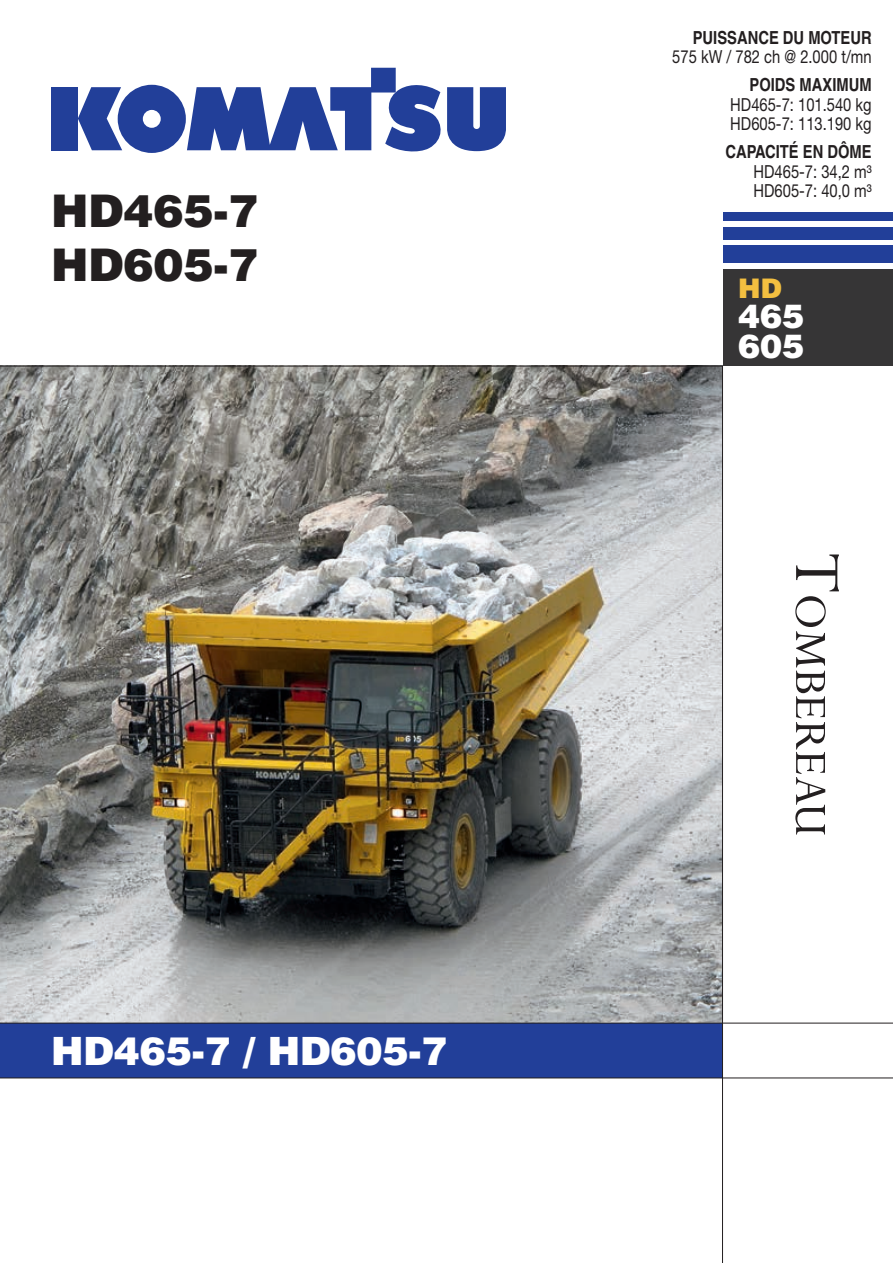
<style>
.page{position:relative;width:893px;height:1263px;background:#fff}
.page>*{position:absolute;margin:0;border:0;box-sizing:border-box;transform-origin:0 0}
.t1{font:50.4px "Perpetua";color:#231f20}
.t2{font:900 45px/54px "Helvetica";color:#231f20}
.t3{font:900 39px "Helvetica";color:#fff}
.t4{font:900 33px/30px "Helvetica";color:#fff}
.t5{font:900 27px "Helvetica";color:#f3bf40}
.t6{font:18px/19.5px "Helvetica Neue LT Pro";color:#231f20;scale:.82 1}
.t7{font:700 18px "Helvetica";color:#231f20;scale:.82 1}
.s1{font-size:72px}
</style>
<div class="page">
<div style="left:723px;top:269px;width:170px;height:97px;background:#363536"></div>
<div style="left:723px;top:246px;width:170px;height:17px;background:#223f99"></div>
<div style="left:723px;top:227px;width:170px;height:13px;background:#223f99"></div>
<div style="left:723px;top:213px;width:170px;height:8px;background:#223f99"></div>
<div style="left:51px;top:87px;width:27px;height:63px;background:#223f99"></div>
<svg style="left:78px;top:68px;width:428px;height:85px"></svg>
<hr style="left:0;top:1023px;width:893px;height:1px;background:#231f20">
<hr style="left:0;top:1077px;width:893px;height:1px;background:#231f20">
<img style="left:0;top:365px;width:723px;height:898px">
<h2 class="t2" style="left:51px;top:183px;width:209px">HD465-7<br>HD605-7</h2>
<h3 class="t3" style="left:51px;top:1025px;width:398px">HD465-7 / HD605-7</h3>
<p class="t7" style="left:693px;top:26px;width:220px">PUISSANCE DU MOTEUR</p>
<p class="t6" style="left:672px;top:47px;width:245px">575 kW / 782 ch @ 2.000 t/mn</p>
<p class="t7" style="left:749px;top:74px;width:151px">POIDS MAXIMUM</p>
<p class="t6" style="left:730px;top:94px;width:174px">HD465-7: 101.540 kg<br>HD605-7: 113.190 kg</p>
<p class="t7" style="left:725px;top:141px;width:180px">CAPACITÉ EN DÔME</p>
<p class="t6" style="left:754px;top:161px;width:146px">HD465-7: 34,2 m³<br>HD605-7: 40,0 m³</p>
<h3 class="t5" style="left:738px;top:270px;width:45px">HD</h3>
<h3 class="t4" style="left:738px;top:300px;width:68px">465<br>605</h3>
<h1 class="t1" style="left:842px;top:553px;width:285px;rotate:90deg"><span class="s1">T</span>ombereau</h1>
</div>
